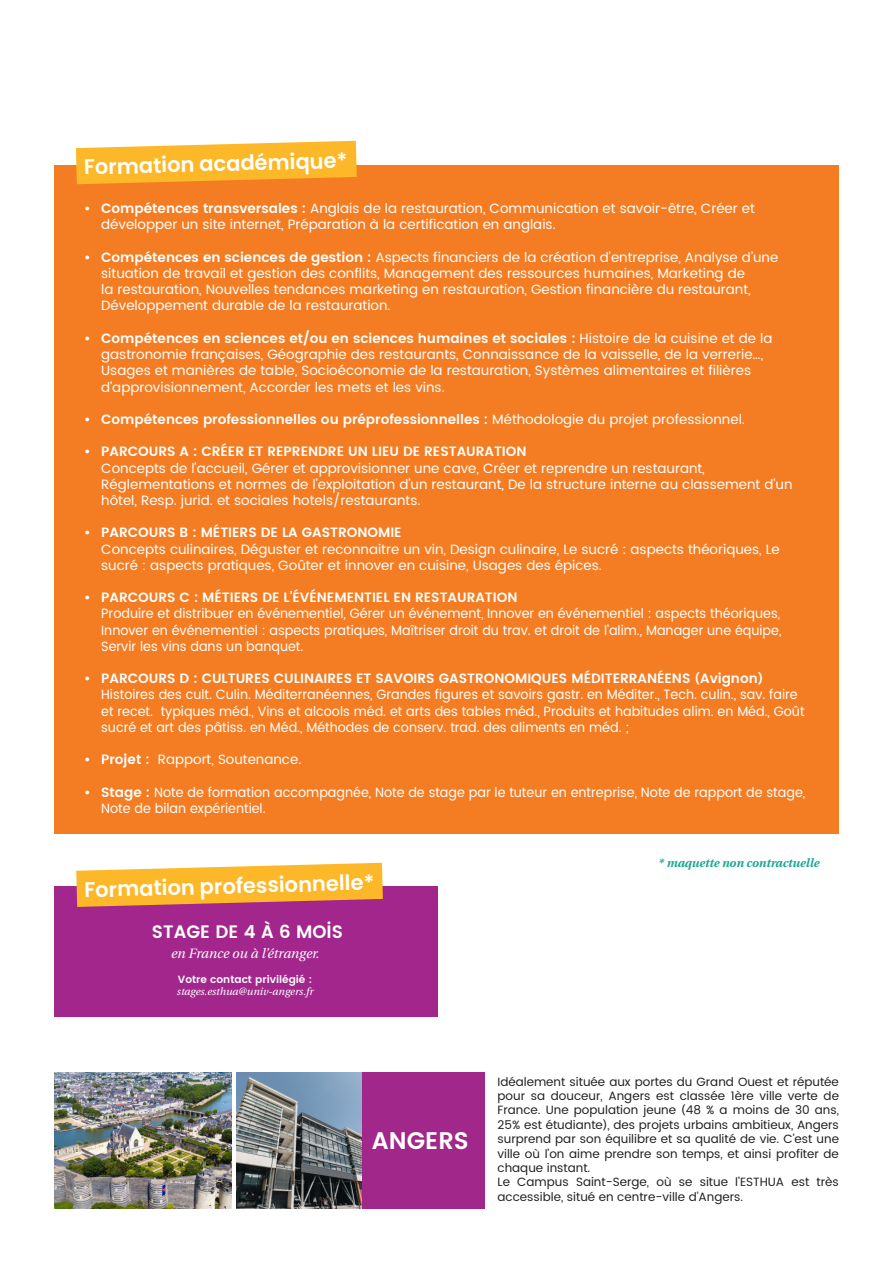
<style>
.page{position:relative;width:893px;height:1263px;background:#fff}
.page>*{position:absolute;margin:0;border:0;box-sizing:border-box;transform-origin:0 0}
.t1{font:600 24px "UA Poppins Titre";color:#fff}
.t2{font:600 21px "Poppins";color:#fff}
.t3{font:600 18px "UA Poppins Titre";color:#fff}
.t4{font:13.5px/16.2px "UA Poppins Texte";color:#fff}
.t5{font:13.5px/16.2px "UA Poppins Texte";color:#fff;scale:.95 1}
.t6{font:600 13.5px "UA Poppins Texte";color:#fff}
.t7{font:italic 13.5px "UA Poppins Texte";color:#fff}
.t8{font:12px/14.4px "UA Poppins Texte";color:#231f20;text-align:justify}
.t9{font:italic 600 12px "UA Poppins Texte";color:#1ba792}
.t10{font:italic 10.5px "UA Poppins Texte";color:#fff}
.t11{font:600 10.5px "UA Poppins Texte";color:#fff}
.s1{font-weight:600}
.s2{font-weight:400}
</style>
<div class="page">
<div style="left:357px;top:1073px;width:128px;height:136px;background:#a1278b"></div>
<div style="left:54px;top:886px;width:383px;height:131px;background:#a3268d"></div>
<div style="left:54px;top:165px;width:785px;height:668px;background:#f47d23"></div>
<svg style="left:76px;top:141px;width:281px;height:43px;background:#fbb939"></svg>
<svg style="left:76px;top:863px;width:307px;height:44px"></svg>
<img style="left:236px;top:1073px;width:126px;height:136px">
<img style="left:54px;top:1073px;width:177px;height:136px">
<p class="t2" style="left:83px;top:156px;width:265px;rotate:-2deg">Formation académique*</p>
<p class="t4" style="left:101px;top:201px;width:655px;text-indent:-17px"><span class="s1">• Compétences transversales :</span> Anglais de la restauration, Communication et savoir-être, Créer et développer un site internet, Préparation à la certification en anglais.</p>
<p class="t4" style="left:101px;top:249px;width:678px;text-indent:-17px"><span class="s1">• Compétences en sciences de gestion :</span> Aspects financiers de la création d’entreprise, Analyse d’une situation de travail et gestion des conflits, Management des ressources humaines, Marketing de<br>la restauration, Nouvelles tendances marketing en restauration, Gestion financière du restaurant, Développement durable de la restauration.</p>
<p class="t4" style="left:101px;top:330px;width:673px;text-indent:-17px"><span class="s1">• Compétences en sciences et/ou en sciences humaines et sociales :</span> Histoire de la cuisine et de la gastronomie françaises, Géographie des restaurants, Connaissance de la vaisselle, de la verrerie…, Usages et manières de table, Socioéconomie de la restauration, Systèmes alimentaires et filières d’approvisionnement, Accorder les mets et les vins.</p>
<p class="t6" style="left:84px;top:409px;width:662px">• Compétences professionnelles ou préprofessionnelles : <span class="s2">Méthodologie du projet professionnel.</span></p>
<p class="t6" style="left:84px;top:441px;width:444px">• PARCOURS A : CRÉER ET REPRENDRE UN LIEU DE RESTAURATION</p>
<p class="t4" style="left:101px;top:460px;width:693px">Concepts de l’accueil, Gérer et approvisionner une cave, Créer et reprendre un restaurant,<br>Réglementations et normes de l’exploitation d’un restaurant, De la structure interne au classement d’un hôtel, Resp. jurid. et sociales hotels/restaurants.</p>
<p class="t6" style="left:84px;top:522px;width:319px">• PARCOURS B : MÉTIERS DE LA GASTRONOMIE</p>
<p class="t4" style="left:101px;top:541px;width:680px">Concepts culinaires, Déguster et reconnaitre un vin, Design culinaire, Le sucré : aspects théoriques, Le sucré : aspects pratiques, Goûter et innover en cuisine, Usages des épices.</p>
<p class="t6" style="left:84px;top:587px;width:435px">• PARCOURS C : MÉTIERS DE L’ÉVÉNEMENTIEL EN RESTAURATION</p>
<p class="t5" style="left:101px;top:606px;width:717px;text-align:justify">Produire et distribuer en événementiel, Gérer un événement, Innover en événementiel : aspects théoriques, Innover en événementiel : aspects pratiques, Maîtriser droit du trav. et droit de l’alim., Manager une équipe, Servir les vins dans un banquet.</p>
<p class="t6" style="left:84px;top:668px;width:681px">• PARCOURS D : CULTURES CULINAIRES ET SAVOIRS GASTRONOMIQUES MÉDITERRANÉENS (Avignon)</p>
<p class="t5" style="left:101px;top:687px;width:742px">Histoires des cult. Culin. Méditerranéennes, Grandes figures et savoirs gastr. en Méditer., Tech. culin., sav. faire et recet. typiques méd., Vins et alcools méd. et arts des tables méd., Produits et habitudes alim. en Méd., Goût sucré et art des pâtiss. en Méd., Méthodes de conserv. trad. des aliments en méd. ;</p>
<p class="t4" style="left:84px;top:752px;width:219px"><span class="s1">• Projet :</span> Rapport, Soutenance.</p>
<p class="t5" style="left:101px;top:784px;width:743px;text-indent:-17px"><span class="s1">• Stage :</span> Note de formation accompagnée, Note de stage par le tuteur en entreprise, Note de rapport de stage,<br>Note de bilan expérientiel.</p>
<p class="t2" style="left:84px;top:879px;width:292px;rotate:-2deg">Formation professionnelle*</p>
<p class="t3" style="left:152px;top:919px;width:193px">STAGE DE 4 À 6 MOIS</p>
<p class="t7" style="left:171px;top:942px;width:150px">en France ou à l’étranger.</p>
<p class="t11" style="left:178px;top:971px;width:136px">Votre contact privilégié :</p>
<p class="t10" style="left:177px;top:984px;width:138px">stages.esthua@univ-angers.fr</p>
<p class="t9" style="left:658px;top:853px;width:163px">* maquette non contractuelle</p>
<p class="t1" style="left:372px;top:1124px;width:99px">ANGERS</p>
<p class="t8" style="left:497px;top:1074px;width:343px">Idéalement située aux portes du Grand Ouest et réputée pour sa douceur, Angers est classée 1ère ville verte de France. Une population jeune (48 % a moins de 30 ans, 25% est étudiante), des projets urbains ambitieux, Angers surprend par son équilibre et sa qualité de vie. C’est une ville où l’on aime prendre son temps, et ainsi profiter de chaque instant.</p>
<p class="t8" style="left:497px;top:1175px;width:343px">Le Campus Saint-Serge, où se situe l’ESTHUA est très accessible, situé en centre-ville d’Angers.</p>
</div>
